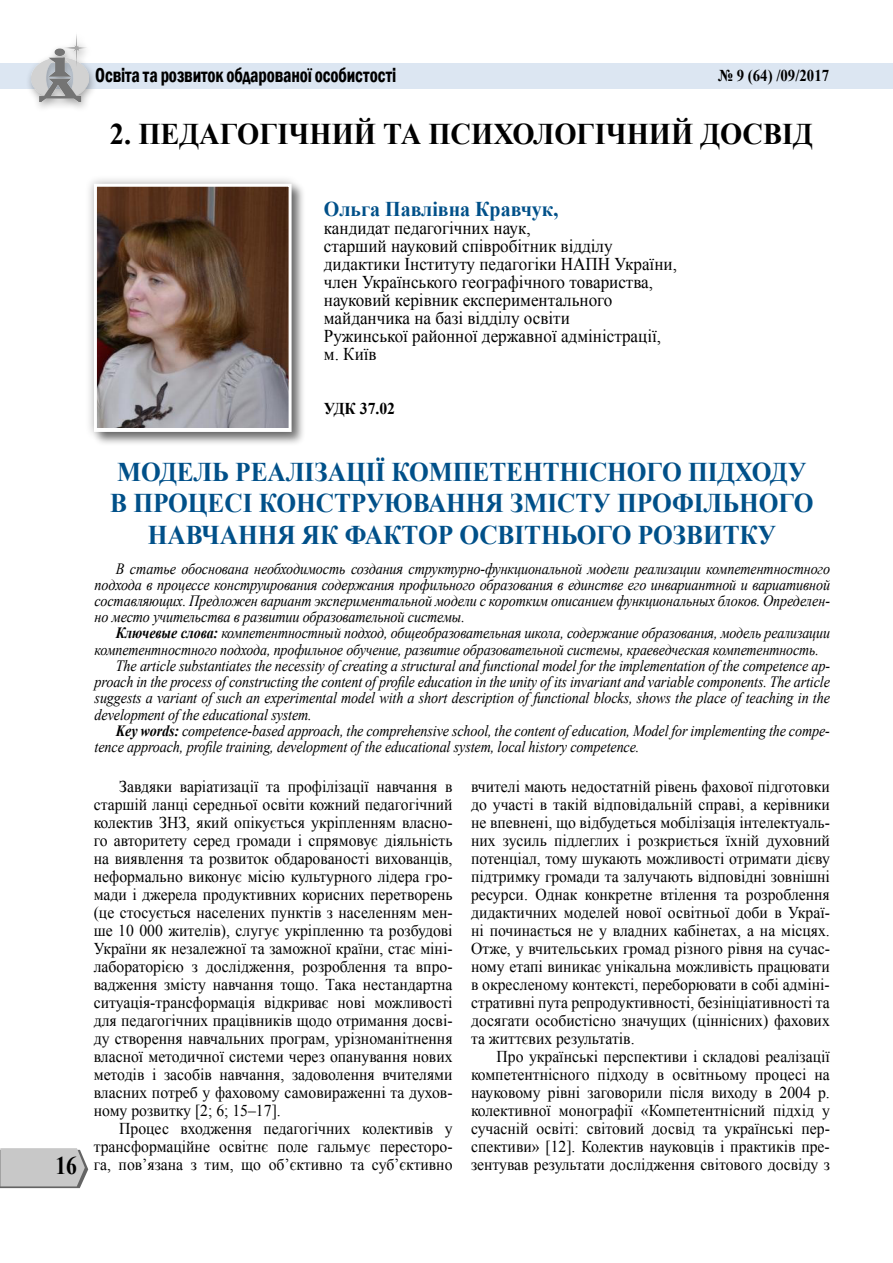
<style>
.page{position:relative;width:893px;height:1263px;background:#fff}
.page>*{position:absolute;margin:0;border:0;box-sizing:border-box;transform-origin:0 0}
.t1{font:700 30px "Times New Roman";color:#000;scale:.95 1}
.t2{font:700 27px/31.5px "Times New Roman";letter-spacing:-.005em;color:#005089;text-align:center;scale:.94 1}
.t3{font:700 25.5px "Times New Roman";color:#000;scale:.85 1}
.t4{font:700 21px "Times New Roman";color:#005089;scale:.95 1}
.t5{font:600 condensed 20.7px "Franklin Gothic";letter-spacing:-.01em;color:#000;scale:.86 1}
.t6{font:18px/18px "Times New Roman";color:#000;scale:.95 1}
.t7{font:16.5px/18px "Times New Roman";color:#000;text-align:justify;scale:.95 1}
.t8{font:700 16.5px "Times New Roman";color:#000;scale:.9 1}
.t9{font:700 16.5px "Times New Roman";color:#000;scale:.95 1}
.t10{font:italic 15.75px/16.2px "Times New Roman";letter-spacing:-.01em;color:#000;text-align:justify;scale:.9 1}
.t11{font:italic 15.75px "Times New Roman";letter-spacing:-.01em;color:#000;scale:.89 1}
.s1{font-weight:700}
</style>
<div class="page">
<div style="left:1px;top:63px;width:892px;height:26px;background:#dce6f2"></div>
<svg style="left:0;top:1148px;width:88px;height:40px;background:#c3c3c3"></svg>
<div style="left:25px;top:31px;width:73px;height:82px;background:#000;opacity:.37"></div>
<img style="left:31px;top:32px;width:57px;height:69px">
<div style="left:92px;top:182px;width:214px;height:264px;background:#000;opacity:.5"></div>
<div style="left:84px;top:174px;width:217px;height:267px;background:#000;opacity:.3"></div>
<img style="left:98px;top:188px;width:190px;height:239px">
<div style="left:94px;top:184px;width:198px;height:248px;border:3px solid #fff"></div>
<p class="t5" style="left:95px;top:61px;width:351px">Освіта та розвиток обдарованої особистості</p>
<p class="t8" style="left:718px;top:64px;width:125px">№ 9 (64) /09/2017</p>
<h1 class="t1" style="left:110px;top:113px;width:75px">2. Педагогічни</h1>
<h1 class="t1" style="left:354px;top:113px;width:101px">й та психологічни</h1>
<h1 class="t1" style="left:671px;top:113px;width:151px">й ДОСВІД</h1>
<p class="t4" style="left:324px;top:194px;width:248px">Ольга Павлівна Кравчук,</p>
<p class="t6" style="left:324px;top:219px;width:373px">кандидат педагогічних наук,<br>старший науковий співробітник відділу дидактики Інституту педагогіки НАПН України, член Українського географічного товариства, науковий керівник експериментального майданчика на базі відділу освіти<br>Ружинської районної державної адміністрації, м. Київ</p>
<h3 class="t3" style="left:55px;top:1148px;width:27px">16</h3>
<p class="t9" style="left:324px;top:397px;width:77px">УДК 37.02</p>
<h2 class="t2" style="left:110px;top:455px;width:750px">МОДЕЛЬ РЕАЛІЗАЦІЇ КОМПЕТЕНТНІСНОГО ПІДХОДУ<br>В ПРОЦЕСІ КОНСТРУЮВАННЯ ЗМІСТУ ПРОФІЛЬНОГО<br>НАВЧАННЯ ЯК ФАКТОР ОСВІТНЬОГО РОЗВИТКУ</h2>
<p class="t10" style="left:95px;top:560px;width:819px;text-indent:21px">В статье обоснована необходимость создания структурно-функциональной модели реализации компетентностного подхода в процессе конструирования содержания профильного образования в единстве его инвариантной и вариативной составляющих. Предложен вариант экспериментальной модели с коротким описанием функциональных блоков. Определен&shy;но место учительства в развитии образовательной системы.</p>
<p class="t11" style="left:116px;top:622px;width:804px"><span class="s1">Ключевые слова:</span> компетентностный подход, общеобразовательная школа, содержание образования, модель реализации</p>
<p class="t11" style="left:95px;top:639px;width:815px">компетентностного подхода, профильное обучение, развитие образовательной системы, краеведческая компетентность.</p>
<p class="t10" style="left:116px;top:657px;width:795px">The article substantiates the necessity of creating a structural and functional model for the implementation of the competence ap-</p>
<p class="t10" style="left:95px;top:673px;width:819px">proach in the process of constructing the content of profile education in the unity of its invariant and variable components. The article</p>
<p class="t10" style="left:95px;top:689px;width:819px">suggests a variant of such an experimental model with a short description of functional blocks, shows the place of teaching in the</p>
<p class="t10" style="left:95px;top:706px;width:243px">development of the educational system.</p>
<p class="t10" style="left:116px;top:722px;width:795px"><span class="s1">Key words:</span> competence-based approach, the comprehensive school, the content of education, Model for implementing the compe-</p>
<p class="t10" style="left:95px;top:738px;width:607px">tence approach, profile training, development of the educational system, local history competence.</p>
<p class="t7" style="left:94px;top:777px;width:379px;text-indent:26px">Завдяки варіатизації та профілізації навчання в старшій ланці середньої освіти кожний педагогічний колектив ЗНЗ, який опікується укріпленням власно&shy;го авторитету серед громади і спрямовує діяльність на виявлення та розвиток обдарованості вихованців, неформально виконує місію культурного лідера гро&shy;мади і джерела продуктивних корисних перетворень (це стосується населених пунктів з населенням мен&shy;ше 10 000 жителів), слугує укріпленню та розбудові України як незалежної та заможної країни, стає міні&shy;лабораторією з дослідження, розроблення та впро&shy;вадження змісту навчання тощо. Така нестандартна ситуація-трансформація відкриває нові можливості для педагогічних працівників щодо отримання досві&shy;ду створення навчальних програм, урізноманітнення власної методичної системи через опанування нових методів і засобів навчання, задоволення вчителями власних потреб у фаховому самовираженні та духов&shy;ному розвитку [2; 6; 15–17].</p>
<p class="t7" style="left:94px;top:1119px;width:379px;text-indent:26px">Процес входження педагогічних колективів у трансформаційне освітнє поле гальмує пересторо&shy;га, пов’язана з тим, що об’єктивно та суб’єктивно</p>
<p class="t7" style="left:471px;top:777px;width:379px">вчителі мають недостатній рівень фахової підготовки до участі в такій відповідальній справі, а керівники не впевнені, що відбудеться мобілізація інтелектуаль&shy;них зусиль підлеглих і розкриється їхній духовний потенціал, тому шукають можливості отримати дієву підтримку громади та залучають відповідні зовнішні ресурси. Однак конкретне втілення та розроблення дидактичних моделей нової освітньої доби в Украї&shy;ні починається не у владних кабінетах, а на місцях.<br>Отже, у вчительських громад різного рівня на сучас&shy;ному етапі виникає унікальна можливість працювати в окресленому контексті, переборювати в собі адміні&shy;стративні пута репродуктивності, безініціативності та досягати особистісно значущих (ціннісних) фахових та життєвих результатів.</p>
<p class="t7" style="left:471px;top:1047px;width:379px;text-indent:26px">Про українські перспективи і складові реалізації компетентнісного підходу в освітньому процесі на науковому рівні заговорили після виходу в 2004 р. колективної монографії «Компетентнісний підхід у сучасній освіті: світовий досвід та українські пер&shy;спективи» [12]. Колектив науковців і практиків пре&shy;зентував результати дослідження світового досвіду з</p>
</div>
